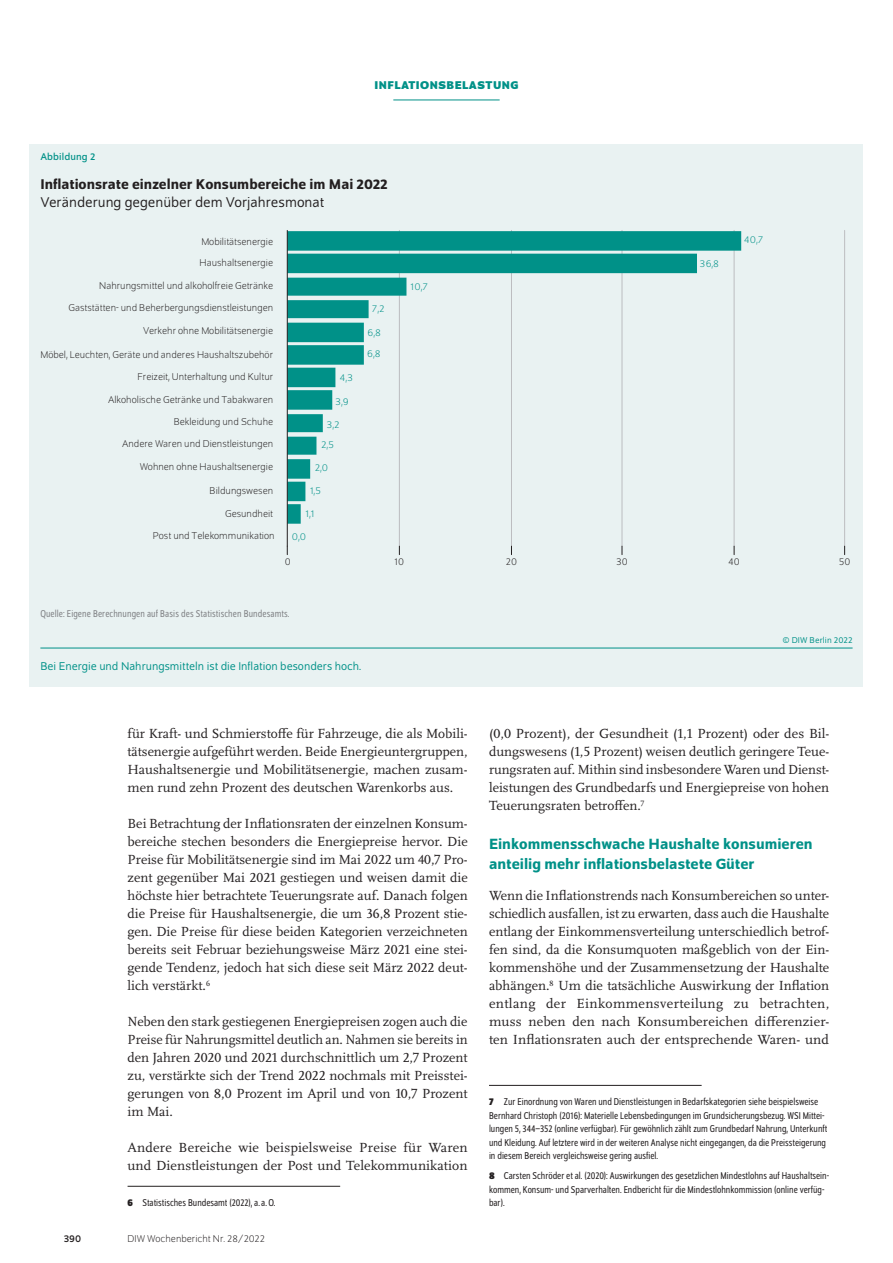
<style>
.page{position:relative;width:893px;height:1263px;background:#fff}
.page>*{position:absolute;margin:0;border:0;box-sizing:border-box;transform-origin:0 0}
.t1{font:500 15.75px/19.5px "Schumpeter";color:#009188}
.t2{font:500 15px "Schumpeter";color:#231f20}
.t3{font:15px "Schumpeter Blond";color:#231f20}
.t4{font:13.8px/18px "Scala Pro";color:#231f20;text-align:justify}
.t5{font:12px "Schumpeter Blond";color:#009188}
.t6{font:700 12px "Schumpeter";color:#009188}
.t7{font:semi-condensed 10.5px/13.5px "Schumpeter Blond";color:#231f20}
.t8{font:300 10.5px/22.4px "Schumpeter";color:#231f20;text-align:right}
.t9{font:semi-condensed 10.5px "Schumpeter Blond";letter-spacing:.01em;color:#808285}
.t10{font:300 10.5px "Schumpeter";color:#009188;scale:1.05 1}
.t11{font:10.5px "Schumpeter";letter-spacing:.01em;color:#009188}
.t12{font:10.5px "Schumpeter";color:#231f20}
.t13{font:9px "Schumpeter Blond";letter-spacing:.01em;color:#009188}
.s1{font-family:"Schumpeter";font-weight:700}
</style>
<div class="page">
<hr style="left:393px;top:100px;width:107px;height:1px;background:#009188">
<hr style="left:128px;top:1186px;width:212px;height:1px;background:#231f20">
<hr style="left:489px;top:1085px;width:213px;height:1px;background:#231f20">
<div style="left:30px;top:144px;width:833px;height:543px;background:#e9f2f2"></div>
<hr style="left:399px;top:230px;width:1px;height:316px;background:#bcbdc0">
<hr style="left:511px;top:230px;width:1px;height:316px;background:#bcbdc0">
<hr style="left:622px;top:230px;width:1px;height:316px;background:#bcbdc0">
<hr style="left:734px;top:230px;width:1px;height:316px;background:#bcbdc0">
<hr style="left:844px;top:230px;width:1px;height:316px;background:#bcbdc0">
<svg style="left:288px;top:231px;width:453px;height:293px"></svg>
<hr style="left:287px;top:230px;width:1px;height:316px;background:#231f20">
<hr style="left:40px;top:648px;width:813px;height:1px;background:#009188">
<p class="t6" style="left:374px;top:79px;width:14px">INFLATIONSBELASTUNG</p>
<p class="t11" style="left:40px;top:151px;width:56px">Abbildung 2</p>
<p class="t2" style="left:40px;top:176px;width:349px">Inflationsrate einzelner Konsumbereiche im Mai 2022</p>
<p class="t3" style="left:40px;top:194px;width:285px">Veränderung gegenüber dem Vorjahresmonat</p>
<p class="t8" style="left:69px;top:231px;width:206px">Mobilitätsenergie<br>Haushaltsenergie<br>Nahrungsmittel und alkoholfreie Getränke Gaststätten- und Beherbergungsdienstleistungen</p>
<p class="t8" style="left:143px;top:320px;width:131px">Verkehr ohne Mobilitätsenergie</p>
<p class="t8" style="left:40px;top:344px;width:234px">Möbel, Leuchten, Geräte und anderes Haushaltszubehör Freizeit, Unterhaltung und Kultur<br>Alkoholische Getränke und Tabakwaren<br>Bekleidung und Schuhe<br>Andere Waren und Dienstleistungen</p>
<p class="t8" style="left:140px;top:456px;width:135px">Wohnen ohne Haushaltsenergie</p>
<p class="t8" style="left:153px;top:480px;width:123px">Bildungswesen<br>Gesundheit<br>Post und Telekommunikation</p>
<p class="t10" style="left:339px;top:373px;width:14px">4,3</p>
<p class="t10" style="left:335px;top:397px;width:14px">3,9</p>
<p class="t10" style="left:327px;top:419px;width:14px">3,2</p>
<p class="t10" style="left:321px;top:440px;width:14px">2,5</p>
<p class="t10" style="left:315px;top:463px;width:14px">2,0</p>
<p class="t10" style="left:310px;top:486px;width:12px">1,5</p>
<p class="t10" style="left:306px;top:508px;width:10px">1,1</p>
<p class="t10" style="left:292px;top:532px;width:15px">0,0</p>
<p class="t10" style="left:372px;top:304px;width:14px">7,2</p>
<p class="t10" style="left:368px;top:327px;width:14px">6,8</p>
<p class="t10" style="left:367px;top:349px;width:14px">6,8</p>
<p class="t10" style="left:411px;top:281px;width:18px">10,7</p>
<p class="t10" style="left:700px;top:259px;width:20px">36,8</p>
<p class="t10" style="left:744px;top:235px;width:20px">40,7</p>
<p class="t8" style="left:285px;top:550px;width:7px">0</p>
<p class="t8" style="left:395px;top:550px;width:11px">10</p>
<p class="t8" style="left:506px;top:550px;width:13px">20</p>
<p class="t8" style="left:616px;top:550px;width:13px">30</p>
<p class="t8" style="left:728px;top:550px;width:13px">40</p>
<p class="t8" style="left:839px;top:550px;width:13px">50</p>
<p class="t9" style="left:40px;top:609px;width:251px">Quelle: Eigene Berechnungen auf Basis des Statistischen Bundesamts.</p>
<p class="t5" style="left:40px;top:660px;width:322px">Bei Energie und Nahrungsmitteln ist die Inflation besonders hoch.</p>
<p class="t13" style="left:782px;top:636px;width:72px">© DIW Berlin 2022</p>
<p class="t4" style="left:128px;top:724px;width:342px">für Kraft- und Schmierstoffe für Fahrzeuge, die als Mobili&shy;tätsenergie aufgeführt werden. Beide Energieuntergruppen, Haushaltsenergie und Mobilitätsenergie, machen zusam&shy;men rund zehn Prozent des deutschen Warenkorbs aus.</p>
<p class="t4" style="left:128px;top:814px;width:342px">Bei Betrachtung der Inflationsraten der einzelnen Konsum&shy;bereiche stechen besonders die Energiepreise hervor. Die Preise für Mobilitätsenergie sind im Mai 2022 um 40,7 Pro&shy;zent gegenüber Mai 2021 gestiegen und weisen damit die höchste hier betrachtete Teuerungsrate auf. Danach folgen die Preise für Haushaltsenergie, die um 36,8 Prozent stie&shy;gen. Die Preise für diese beiden Kategorien verzeichneten bereits seit Februar beziehungsweise März 2021 eine stei&shy;gende Tendenz, jedoch hat sich diese seit März 2022 deut&shy;lich verstärkt.<sup>6</sup></p>
<p class="t4" style="left:128px;top:1012px;width:342px">Neben den stark gestiegenen Energiepreisen zogen auch die Preise für Nahrungsmittel deutlich an. Nahmen sie bereits in den Jahren 2020 und 2021 durchschnittlich um 2,7 Prozent zu, verstärkte sich der Trend 2022 nochmals mit Preisstei&shy;gerungen von 8,0 Prozent im April und von 10,7 Prozent im Mai.</p>
<p class="t4" style="left:128px;top:1138px;width:342px">Andere Bereiche wie beispielsweise Preise für Waren und Dienstleistungen der Post und Telekommunikation</p>
<p class="t7" style="left:128px;top:1196px;width:149px"><span class="s1">6</span> Statistisches Bundesamt (2022), a.a.O.</p>
<p class="t12" style="left:64px;top:1233px;width:19px">390</p>
<p class="t8" style="left:128px;top:1228px;width:139px">DIW Wochenbericht Nr. 28/2022</p>
<p class="t4" style="left:489px;top:724px;width:342px">(0,0 Prozent), der Gesundheit (1,1 Prozent) oder des Bil&shy;dungswesens (1,5 Prozent) weisen deutlich geringere Teue&shy;rungsraten auf. Mithin sind insbesondere Waren und Dienst&shy;leistungen des Grundbedarfs und Energiepreise von hohen Teuerungsraten betroffen.<sup>7</sup></p>
<p class="t1" style="left:489px;top:834px;width:325px">Einkommensschwache Haushalte konsumieren anteilig mehr inflationsbelastete Güter</p>
<p class="t4" style="left:489px;top:886px;width:342px">Wenn die Inflationstrends nach Konsumbereichen so unter&shy;schiedlich ausfallen, ist zu erwarten, dass auch die Haushalte entlang der Einkommensverteilung unterschiedlich betrof&shy;fen sind, da die Konsumquoten maßgeblich von der Ein&shy;kommenshöhe und der Zusammensetzung der Haushalte abhängen.<sup>8</sup> Um die tatsächliche Auswirkung der Inflation entlang der Einkommensverteilung zu betrachten, muss neben den nach Konsumbereichen differenzier&shy;ten Inflationsraten auch der entsprechende Waren- und</p>
<p class="t7" style="left:489px;top:1095px;width:340px"><span class="s1">7</span> Zur Einordnung von Waren und Dienstleistungen in Bedarfskategorien siehe beispielsweise Bernhard Christoph (2016): Materielle Lebensbedingungen im Grundsicherungsbezug. WSI Mittei&shy;lungen 5, 344–352 (online verfügbar). Für gewöhnlich zählt zum Grundbedarf Nahrung, Unterkunft und Kleidung. Auf letztere wird in der weiteren Analyse nicht eingegangen, da die Preissteigerung in diesem Bereich vergleichsweise gering ausfiel.</p>
<p class="t7" style="left:489px;top:1169px;width:342px"><span class="s1">8</span> Carsten Schröder et al. (2020): Auswirkungen des gesetzlichen Mindestlohns auf Haushaltsein&shy;kommen, Konsum- und Sparverhalten. Endbericht für die Mindestlohnkommission (online verfüg&shy;bar).</p>
</div>
